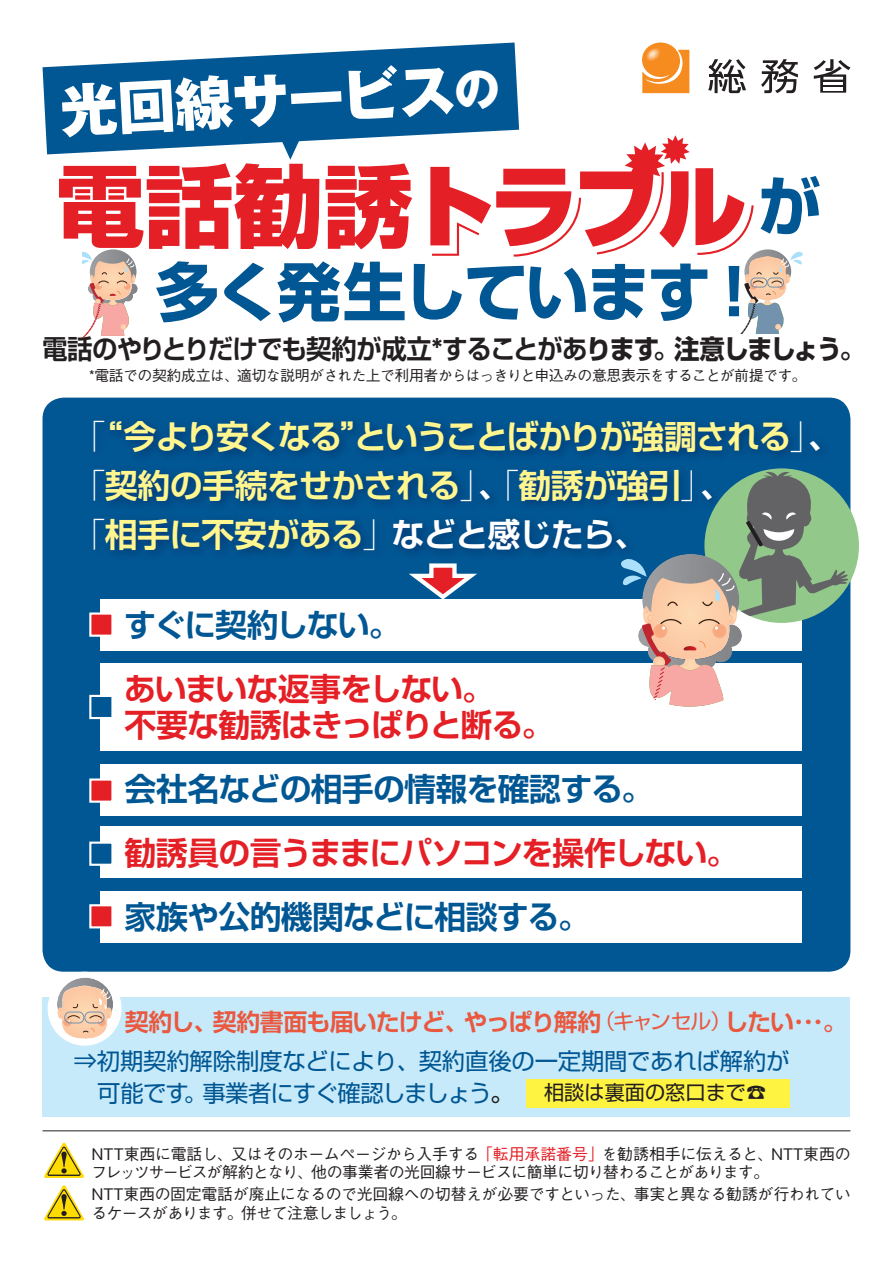
<style>
.page{position:relative;width:893px;height:1263px;background:#fff}
.page>*{position:absolute;margin:0;border:0;box-sizing:border-box;transform-origin:0 0}
.t1{font:89.4px "Shin Go Pro Heavy 90 pv RKSJ H";color:#e41f25}
.t2{font:63.75px "Shin Go Pro Bold 90 pv RKSJ H";letter-spacing:-.045em;color:#015793}
.t3{font:57.75px "Gothic MB101 Pro Heavy 90 pv RKSJ H";color:#fff}
.t4{font:33px/48.9px "Shin Go Pro De Bold 90 pv RKSJ H";letter-spacing:-.03em;color:#fff690}
.t5{font:31.95px/36.3px "Shin Go Pro De Bold 90 pv RKSJ H";letter-spacing:-.035em;color:#e41f25}
.t6{font:31.95px "Shin Go Pro De Bold 90 pv RKSJ H";letter-spacing:-.025em;color:#015793}
.t7{font:26.55px "Shin Go Pro De Bold 90 pv RKSJ H";letter-spacing:-.04em;color:#231f20;scale:.96 1}
.t8{font:24px "Shin Go Pro De Bold 90 pv RKSJ H";letter-spacing:-.04em;color:#e9583f}
.t9{font:23.4px/32px "Shin Go Pro Regular 90 pv RKSJ H";letter-spacing:-.015em;color:#015793}
.t10{font:15.9px/18px "Gothic BBB Pro Medium 90 pv RKSJ H";letter-spacing:-.03em;color:#231f20}
.t11{font:14.85px "Gothic BBB Pro Medium 90 pv RKSJ H";letter-spacing:-.04em;color:#231f20}
.s1{font-size:45.75px}
.s2{font-family:"Shin Go Pro Ultra 90 pv RKSJ H"}
.s3{font-family:"Shin Go Pro Bold 90 pv RKSJ H";font-size:63.75px;color:#015793}
.s4{font-family:"Shin Go Pro Bold 90 pv RKSJ H"}
.s5{font-family:"Shin Go Pro Ex Light 90 pv RKSJ H";color:#fff}
.s6{color:#fff}
.s7{font-family:"Shin Go Pro Regular 90 pv RKSJ H";font-size:20.7px}
.s8{font-family:"Shin Go Pro De Bold 90 pv RKSJ H";color:#231f20}
.s9{font-size:20.25px;color:#231f20}
.s10{color:#e41f25}
</style>
<div class="page">
<svg style="left:642px;top:43px;width:47px;height:50px;background:#f7a149"></svg>
<svg style="left:761px;top:59px;width:37px;height:34px"></svg>
<svg style="left:814px;top:59px;width:36px;height:34px"></svg>
<svg style="left:708px;top:59px;width:38px;height:34px"></svg>
<svg style="left:43px;top:43px;width:476px;height:111px;fill:#015793"></svg>
<svg style="left:273px;top:119px;width:36px;height:41px"></svg>
<svg style="left:82px;top:249px;width:56px;height:89px"></svg>
<svg style="left:432px;top:222px;width:48px;height:34px"></svg>
<svg style="left:513px;top:197px;width:68px;height:60px"></svg>
<svg style="left:596px;top:135px;width:207px;height:199px"></svg>
<svg style="left:44px;top:1142px;width:40px;height:79px"></svg>
<div style="left:43px;top:398px;width:807px;height:574px;background:#015793;border-radius:21px"></div>
<img style="left:108px;top:424px;width:683px;height:129px">
<svg style="left:409px;top:563px;width:68px;height:36px"></svg>
<div style="left:100px;top:599px;width:701px;height:51px;background:#fff"></div>
<div style="left:100px;top:664px;width:701px;height:87px;background:#fff"></div>
<div style="left:100px;top:764px;width:701px;height:51px;background:#fff"></div>
<div style="left:100px;top:827px;width:701px;height:51px;background:#fff"></div>
<div style="left:100px;top:891px;width:701px;height:51px;background:#fff"></div>
<div style="left:90px;top:613px;width:22px;height:23px;background:#e41f25"></div>
<div style="left:89px;top:612px;width:25px;height:25px;border:2px solid #fff"></div>
<div style="left:90px;top:696px;width:22px;height:22px;background:#015793"></div>
<div style="left:89px;top:695px;width:25px;height:24px;border:2px solid #fff"></div>
<div style="left:90px;top:779px;width:22px;height:23px;background:#e41f25"></div>
<div style="left:89px;top:778px;width:25px;height:25px;border:2px solid #fff"></div>
<div style="left:90px;top:843px;width:22px;height:22px;background:#015793"></div>
<div style="left:89px;top:841px;width:25px;height:25px;border:2px solid #fff"></div>
<div style="left:90px;top:905px;width:22px;height:22px;background:#e41f25"></div>
<div style="left:89px;top:904px;width:25px;height:24px;border:2px solid #fff"></div>
<div style="left:704px;top:468px;width:155px;height:155px;background:#92c889;border-radius:50%"></div>
<svg style="left:619px;top:470px;width:230px;height:237px"></svg>
<hr style="left:43px;top:1130px;width:807px;height:1px;background:#231f20">
<div style="left:43px;top:998px;width:807px;height:119px;background:#c6eafa"></div>
<div style="left:526px;top:1079px;width:263px;height:28px;background:#fff341"></div>
<div style="left:48px;top:972px;width:74px;height:74px;background:#fff;border-radius:50%"></div>
<svg style="left:57px;top:978px;width:56px;height:61px"></svg>
<h3 class="t3" style="left:59px;top:89px;width:442px;rotate:-3deg">光回線サービス<span class="s1">の</span></h3>
<h1 class="t1" style="left:55px;top:173px;width:768px">電話勧誘<span class="s2">トラフル</span><span class="s3">が</span></h1>
<h2 class="t2" style="left:155px;top:268px;width:612px">多く発生しています！</h2>
<h3 class="t7" style="left:42px;top:339px;width:859px">電話のやりとりだけでも契約が成立*することがあ<span class="s4">ります。注意しましょう。</span></h3>
<p class="t11" style="left:89px;top:370px;width:719px">*電話での契約成立は、適切な説明がされた上で利用者からはっきりと申込みの意思表示をすることが前提です。</p>
<h3 class="t4" style="left:72px;top:417px;width:770px"><span class="s5">「</span>“今より安くなる”ということばかりが強調される<span class="s5">」</span><span class="s6">、</span><span class="s5">「</span>契約の手続をせかされる<span class="s5">」</span><span class="s6">、</span><span class="s5">「</span>勧誘が強引<span class="s5">」</span><span class="s6">、<br></span><span class="s5">「</span>相手に不安がある<span class="s5">」</span><span class="s6">などと感じたら、</span></h3>
<h3 class="t6" style="left:124px;top:613px;width:278px">すぐに契約しない。</h3>
<h3 class="t5" style="left:124px;top:675px;width:431px">あいまいな返事をしない。<br>不要な勧誘はきっぱりと断る。</h3>
<h3 class="t6" style="left:125px;top:777px;width:530px">会社名などの相手の情報を確認する。</h3>
<h3 class="t5" style="left:125px;top:839px;width:615px">勧誘員の言うままにパソコンを操作しない。</h3>
<h3 class="t6" style="left:125px;top:905px;width:467px">家族や公的機関などに相談する。</h3>
<h3 class="t8" style="left:125px;top:1012px;width:723px">契約し、契約書面も届いたけど、やっぱり解約<span class="s7">（キャンセル）</span>したい･･･。</h3>
<h3 class="t9" style="left:74px;top:1048px;width:717px">⇒初期契約解除制度などにより、契約直後の一定期間であれば解約が　可能です。事業者にすぐ確認しましょう<span class="s8">。</span> <span class="s9">　 相談は裏面の窓口まで☎</span></h3>
<p class="t10" style="left:91px;top:1147px;width:761px">NTT東西に電話し、又はそのホームページから入手する<span class="s10">「転用承諾番号」</span>を勧誘相手に伝えると、NTT東西のフレッツサービスが解約となり、他の事業者の光回線サービスに簡単に切り替わることがあります。</p>
<p class="t10" style="left:91px;top:1187px;width:761px;line-height:18.6px">NTT東西の固定電話が廃止になるので光回線への切替えが必要ですといった、事実と異なる勧誘が行われているケースがあります。併せて注意しましょう。</p>
</div>
